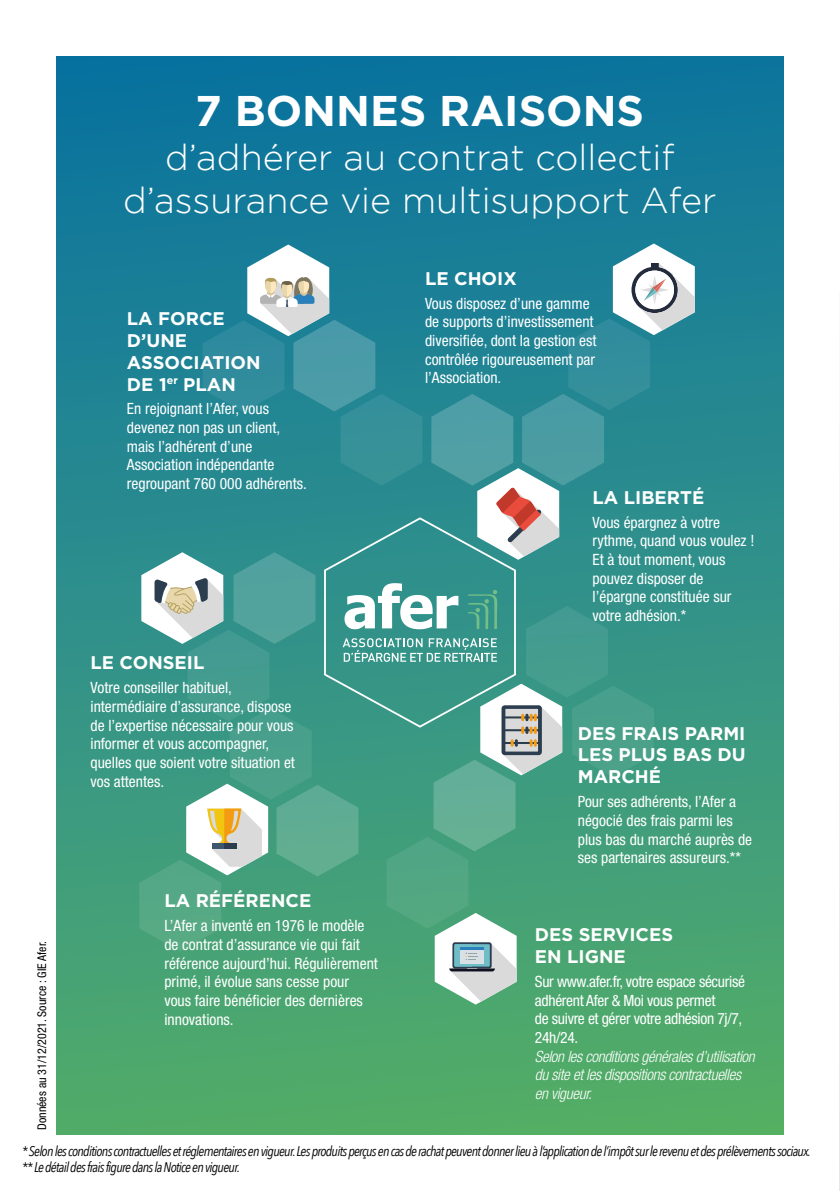
<style>
.page{position:relative;width:840px;height:1191px;background:#fff}
.page>*{position:absolute;margin:0;border:0;box-sizing:border-box;transform-origin:0 0}
.t1{font:700 43px "Gotham";color:#fff}
.t2{font:300 36px/43.2px "Gotham";color:#fff;text-align:center}
.t3{font:700 18.2px/22px "Gotham";color:#fff}
.t4{font:condensed 15.6px/18.6px "Helvetica Neue LT Std";color:#fff}
.t5{font:condensed 15.6px/18.6px "Helvetica Neue LT Std";letter-spacing:-.02em;color:#fff}
.t6{font:italic 300 condensed 15.6px/18.6px "Helvetica Neue LT Std";letter-spacing:-.02em;color:#fff}
.t7{font:italic 14px/16.8px "Avenir Next Condensed";letter-spacing:-.05em;color:#000}
.t8{font:condensed 12px "Helvetica Neue LT Std";color:#000}
</style>
<div class="page">
<hr style="left:838px;top:291px;width:1px;height:900px;background:#d9d9d9">
<div style="left:56px;top:57px;width:727px;height:1077px;background:linear-gradient(to bottom,#0a73a3,#55ae6b)"></div>
<svg style="left:139px;top:243px;width:556px;height:761px;background:#499d92"></svg>
<h1 class="t1" style="left:195px;top:86px;width:450px">7 BONNES RAISONS</h1>
<h2 class="t2" style="left:123px;top:135px;width:594px">d’adhérer au contrat collectif d’assurance vie multisupport Afer</h2>
<p class="t3" style="left:127px;top:307px;width:135px">LA FORCE<br>D’UNE<br>ASSOCIATION<br>DE 1<sup>er</sup> PLAN</p>
<p class="t4" style="left:127px;top:399px;width:181px">En rejoignant l’Afer, vous devenez non pas un client, mais l’adhérent d’une<br>Association indépendante regroupant 760 000 adhérents.</p>
<p class="t3" style="left:90px;top:651px;width:115px">LE CONSEIL</p>
<p class="t4" style="left:90px;top:678px;width:206px">Votre conseiller habituel, intermédiaire d’assurance, dispose de l’expertise nécessaire pour vous informer et vous accompagner, quelles que soient votre situation et vos attentes.</p>
<p class="t3" style="left:425px;top:267px;width:93px">LE CHOIX</p>
<p class="t4" style="left:425px;top:294px;width:173px">Vous disposez d’une gamme de supports d’investissement diversifiée, dont la gestion est contrôlée rigoureusement par l’Association.</p>
<p class="t3" style="left:592px;top:486px;width:113px">LA LIBERTÉ</p>
<p class="t4" style="left:592px;top:512px;width:163px">Vous épargnez à votre rythme, quand vous voulez !<br>Et à tout moment, vous pouvez disposer de l’épargne constituée sur votre adhésion.*</p>
<p class="t3" style="left:577px;top:721px;width:169px;text-align:justify">DES FRAIS PARMI LES PLUS BAS DU MARCHÉ</p>
<p class="t4" style="left:577px;top:792px;width:176px">Pour ses adhérents, l’Afer a négocié des frais parmi les plus bas du marché auprès de ses partenaires assureurs.**</p>
<p class="t3" style="left:164px;top:889px;width:148px">LA RÉFÉRENCE</p>
<p class="t4" style="left:164px;top:916px;width:215px">L’Afer a inventé en 1976 le modèle de contrat d’assurance vie qui fait référence aujourd’hui. Régulièrement primé, il évolue sans cesse pour vous faire bénéficier des dernières innovations.</p>
<p class="t3" style="left:534px;top:923px;width:139px">DES SERVICES<br>EN LIGNE</p>
<p class="t5" style="left:534px;top:972px;width:211px">Sur www.afer.fr, votre espace sécurisé adhérent Afer &amp; Moi vous permet<br>de suivre et gérer votre adhésion 7j/7,<br>24h/24.</p>
<p class="t6" style="left:534px;top:1047px;width:221px">Selon les conditions générales d’utilisation du site et les dispositions contractuelles en vigueur.</p>
<p class="t8" style="left:35px;top:1130px;width:191px;rotate:-90deg">Données au 31/12/2021. Source : GIE Afer.</p>
<p class="t7" style="left:22px;top:1142px;width:790px">* Selon les conditions contractuelles et réglementaires en vigueur.Les produits perçus en cas de rachat peuvent donner lieu à l’application de l’impôt sur le revenu et des prélèvements sociaux. ** Le détail des frais figure dans la Notice en vigueur.</p>
</div>
